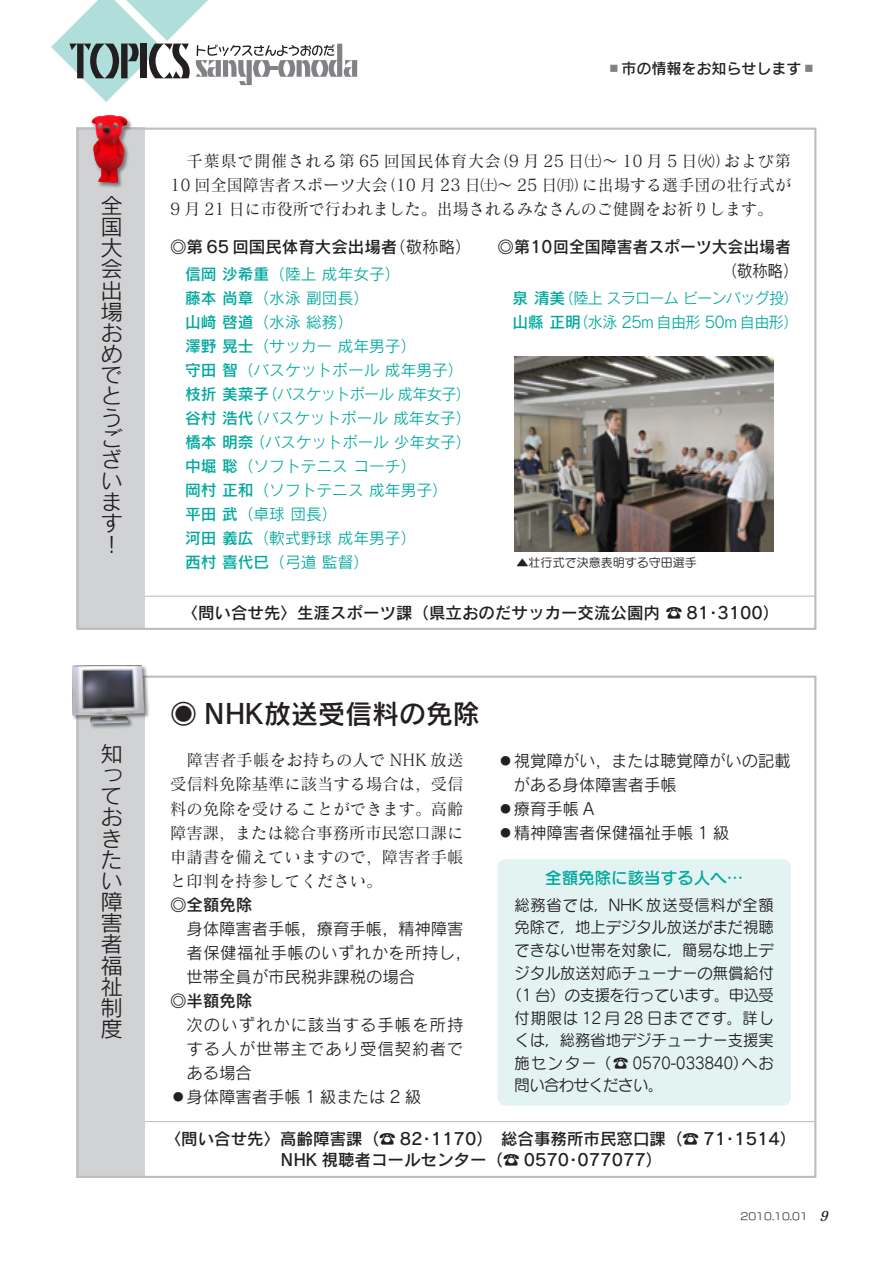
<style>
.page{position:relative;width:893px;height:1263px;background:#fff}
.page>*{position:absolute;margin:0;border:0;box-sizing:border-box;transform-origin:0 0}
.t1{font:27px "Rodin Pro DB";color:#231f20}
.t2{font:21.9px/21.1px "Rodin Pro M";color:#231f20;text-align:justify}
.t3{font:16.5px/24px "Matisse Pro M";color:#231f20;text-align:justify}
.t4{font:16.5px/21px "Rodin Pro DB";color:#231f20}
.t5{font:16.5px/24px "Rodin Pro M";color:#231f20}
.t6{font:16.5px "Rodin Pro M";letter-spacing:.065em;color:#231f20}
.t7{font:16.5px "Seurat Pro DB";color:#00a99d}
.t8{font:16.5px "Rodin Pro M";color:#231f20;scale:.96 1}
.t9{font:15.75px/24px "Rodin Pro M";color:#00a99d}
.t10{font:15.75px "Seurat Pro M";color:#231f20}
.t11{font:15.75px/24px "Rodin Pro M";letter-spacing:-.05em;color:#00a99d;scale:.96 1}
.t12{font:15.75px "Seurat Pro M";letter-spacing:-.03em;color:#231f20}
.t13{font:15.75px "Seurat Pro M";letter-spacing:-.025em;color:#231f20}
.t14{font:15.75px "Seurat Pro M";letter-spacing:.05em;color:#231f20}
.t15{font:15.75px "Seurat Pro M";letter-spacing:.055em;color:#231f20}
.t16{font:15px "Rodin Cattleya Pro DB";color:#231f20}
.t17{font:12px "Seurat Pro M";color:#231f20}
.t18{font:9.75px "New Rodin Pro M";color:#231f20}
.s1{color:#808285}
.s2{font-family:"Rodin Pro M"}
.s3{font-family:"Rodin Pro DB"}
.s4{font-family:"Matisse Eleganto Pro B";font-style:italic;font-size:13.5px}
</style>
<div class="page">
<svg style="left:51px;top:0;width:306px;height:102px"></svg>
<div style="left:77px;top:1121px;width:739px;height:56px;border:1px solid #bcbdc0"></div>
<div style="left:77px;top:676px;width:68px;height:501px;background:#d1d2d4"></div>
<div style="left:71px;top:664px;width:79px;height:65px;background:#231f20;opacity:.5"></div>
<img style="left:72px;top:665px;width:73px;height:59px">
<div style="left:77px;top:596px;width:739px;height:33px;border:1px solid #bcbdc0"></div>
<div style="left:77px;top:128px;width:68px;height:501px;background:#d1d2d4"></div>
<div style="left:90px;top:114px;width:43px;height:74px;background:#231f20;opacity:.5"></div>
<img style="left:91px;top:115px;width:37px;height:68px">
<div style="left:497px;top:859px;width:294px;height:247px;background:#e2f3f2;border-radius:9px"></div>
<img style="left:514px;top:356px;width:260px;height:196px">
<h2 class="t2" style="left:100px;top:194px;width:24px;text-align:left">全国大会出場おめでとうございます！</h2>
<p class="t16" style="left:606px;top:58px;width:211px"><span class="s1">▪</span>市の情報をお知らせします<span class="s1">▪</span></p>
<p class="t3" style="left:170px;top:149px;width:622px">　千葉県で開催される第 65 回国民体育大会（9 月 25 日㈯〜 10 月 5 日㈫）および第10 回全国障害者スポーツ大会（10 月 23 日㈯〜 25 日㈪）に出場する選手団の壮行式が9 月 21 日に市役所で行われました。出場されるみなさんのご健闘をお祈りします。</p>
<p class="t4" style="left:170px;top:235px;width:303px">◎第 65 回国民体育大会出場者<span class="s2">（敬称略）</span></p>
<p class="t9" style="left:185px;top:262px;width:288px"><span class="s3">信岡 沙希重</span>（陸上 成年女子）<br><span class="s3">藤本 尚章</span>（水泳 副団長）<br><span class="s3">山﨑 啓道</span>（水泳 総務）<br><span class="s3">澤野 晃士</span>（サッカー 成年男子）<br><span class="s3">守田 智</span>（バスケットボール 成年男子）<span class="s3">枝折 美菜子</span>（バスケットボール 成年女子）<span class="s3">谷村 浩代</span>（バスケットボール 成年女子）<span class="s3">橋本 明奈</span>（バスケットボール 少年女子）<span class="s3">中堀 聡</span>（ソフトテニス コーチ）<br><span class="s3">岡村 正和</span>（ソフトテニス 成年男子）<br><span class="s3">平田 武</span>（卓球 団長）<br><span class="s3">河田 義広</span>（軟式野球 成年男子）<br><span class="s3">西村 喜代巳</span>（弓道 監督）</p>
<p class="t4" style="left:497px;top:235px;width:295px">◎第10回全国障害者スポーツ大会出場者</p>
<p class="t8" style="left:721px;top:260px;width:82px">（敬称略）</p>
<p class="t11" style="left:512px;top:286px;width:299px"><span class="s3">泉 清美</span>（陸上 スラローム ビーンバッグ投）<span class="s3">山縣 正明</span>（水泳 25m 自由形 50m 自由形）</p>
<p class="t17" style="left:517px;top:555px;width:181px">▲壮行式で決意表明する守田選手</p>
<p class="t4" style="left:182px;top:601px;width:599px">〈問い合せ先〉生涯スポーツ課（県立おのだサッカー交流公園内 ☎ 81・3100）</p>
<h2 class="t2" style="left:100px;top:742px;width:23px">知っておきたい障害者福祉制度</h2>
<h1 class="t1" style="left:170px;top:696px;width:311px">◉ NHK放送受信料の免除</h1>
<p class="t3" style="left:170px;top:748px;width:295px;text-indent:17px">障害者手帳をお持ちの人で NHK 放送受信料免除基準に該当する場合は，受信料の免除を受けることができます。高齢障害課，または総合事務所市民窓口課に申請書を備えていますので，障害者手帳と印判を持参してください。</p>
<p class="t4" style="left:170px;top:893px;width:84px">◎全額免除</p>
<p class="t5" style="left:187px;top:916px;width:287px">身体障害者手帳，療育手帳，精神障害者保健福祉手帳のいずれかを所持し，世帯全員が市民税非課税の場合</p>
<p class="t4" style="left:170px;top:989px;width:84px">◎半額免除</p>
<p class="t6" style="left:187px;top:1014px;width:278px">次のいずれかに該当する手帳を所持</p>
<p class="t6" style="left:187px;top:1038px;width:278px">する人が世帯主であり受信契約者で</p>
<p class="t5" style="left:187px;top:1060px;width:67px">ある場合</p>
<p class="t5" style="left:170px;top:1084px;width:253px">◦身体障害者手帳 1 級または 2 級</p>
<p class="t5" style="left:497px;top:748px;width:295px">◦視覚障がい，または聴覚障がいの記載</p>
<p class="t5" style="left:513px;top:772px;width:165px">がある身体障害者手帳</p>
<p class="t5" style="left:497px;top:796px;width:98px">◦療育手帳 A</p>
<p class="t5" style="left:497px;top:820px;width:233px">◦精神障害者保健福祉手帳 1 級</p>
<p class="t7" style="left:545px;top:867px;width:199px">全額免除に該当する人へ…</p>
<p class="t14" style="left:514px;top:895px;width:261px">総務省では，NHK 放送受信料が全額</p>
<p class="t10" style="left:514px;top:917px;width:261px">免除で，地上デジタル放送がまだ視聴</p>
<p class="t10" style="left:514px;top:940px;width:261px">できない世帯を対象に，簡易な地上デ</p>
<p class="t10" style="left:514px;top:962px;width:261px">ジタル放送対応チューナーの無償給付</p>
<p class="t13" style="left:507px;top:985px;width:268px">（1 台）の支援を行っています。申込受</p>
<p class="t15" style="left:514px;top:1007px;width:261px">付期限は 12 月 28 日までです。詳し</p>
<p class="t10" style="left:514px;top:1030px;width:261px">くは，総務省地デジチューナー支援実</p>
<p class="t12" style="left:514px;top:1052px;width:261px">施センター（☎ 0570-033840）へお</p>
<p class="t12" style="left:514px;top:1075px;width:150px">問い合わせください。</p>
<p class="t4" style="left:153px;top:1127px;width:645px;text-indent:12px">〈問い合せ先〉高齢障害課（☎ 82・1170）　総合事務所市民窓口課（☎ 71・1514）　　　　　　　 NHK 視聴者コールセンター（☎ 0570・077077）</p>
<p class="t18" style="left:740px;top:1208px;width:93px">2010.10.01 <span class="s4">9</span></p>
</div>
